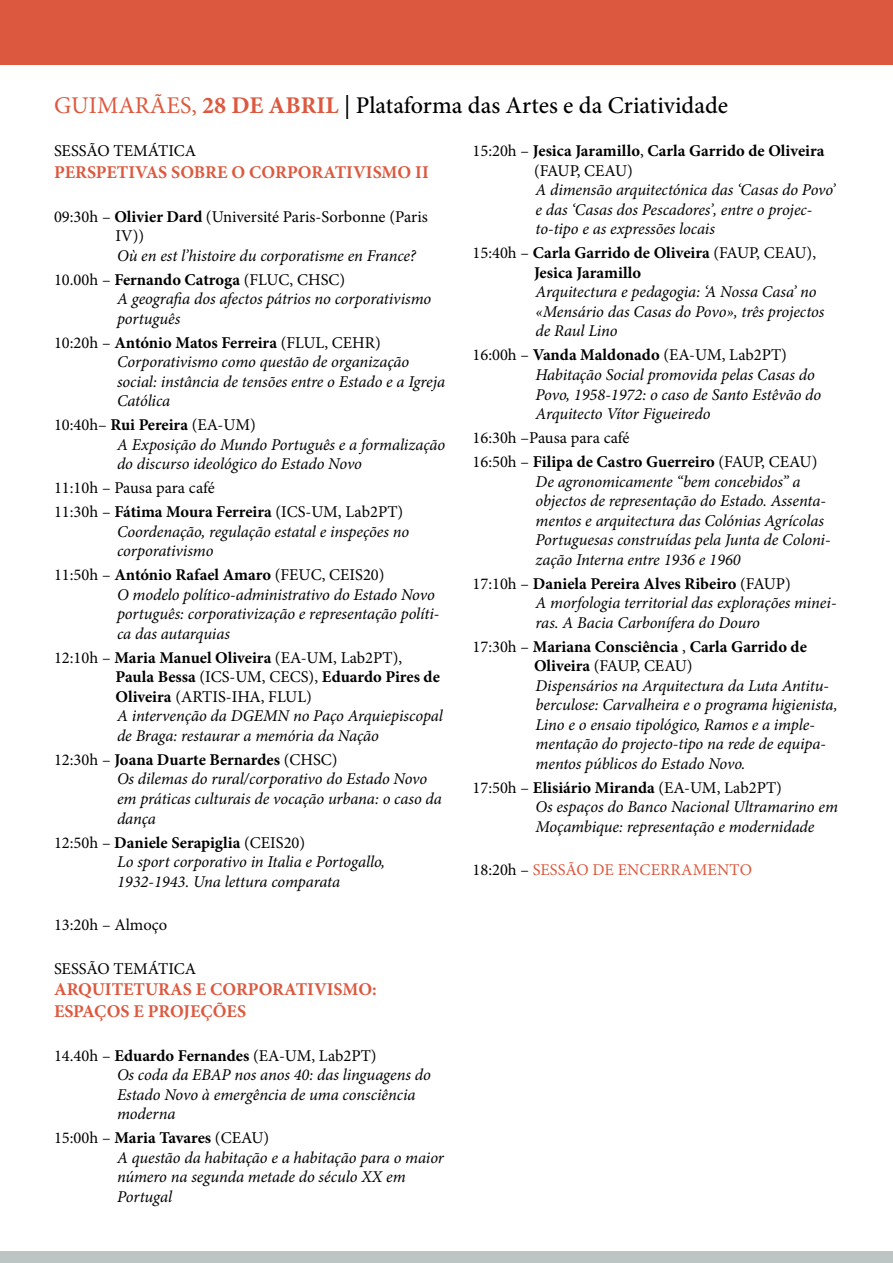
<style>
.page{position:relative;width:893px;height:1263px;background:#fff}
.page>*{position:absolute;margin:0;border:0;box-sizing:border-box;transform-origin:0 0}
.t1{font:500 24px "Minion Pro";color:#000}
.t2{font:700 18px/21.6px "Minion Pro";color:#dc593f}
.t3{font:italic 16.5px/19.5px "Minion Pro";letter-spacing:-.005em;color:#000}
.t4{font:16.5px/24px "Minion Pro";color:#000}
.t5{font:700 16.5px/19.5px "Minion Pro";color:#000}
.t6{font:16.5px "Minion Pro";color:#dc593f}
.s1{font-weight:400;color:#dc593f}
.s2{font-weight:700;color:#dc593f}
.s3{font-weight:700}
.s4{font-style:normal}
.s5{font-weight:700;font-style:normal}
.s6{font-weight:400}
.s7{color:#000}
</style>
<div class="page">
<div style="left:0;top:0;width:893px;height:65px;background:#dc593f"></div>
<div style="left:0;top:1252px;width:893px;height:11px;background:#bcc5c4"></div>
<h1 class="t1" style="left:54px;top:89px;width:675px"><span class="s1">GUIMARÃES,</span> <span class="s2">28 DE ABRIL</span> | Plataforma das Artes e da Criatividade</h1>
<p class="t4" style="left:54px;top:139px;width:144px">SESSÃO TEMÁTICA</p>
<p class="t2" style="left:54px;top:161px;width:376px">PERSPETIVAS SOBRE O CORPORATIVISMO II</p>
<p class="t4" style="left:115px;top:207px;width:314px;line-height:19.5px;text-indent:-61px">09:30h – <span class="s3">Olivier Dard</span> (Université Paris-Sorbonne (Paris<br>IV))</p>
<p class="t3" style="left:54px;top:243px;width:363px;line-height:24px;text-indent:63px">Où en est l’histoire du corporatisme en France?<br><span class="s4">10.00h –</span> <span class="s5">Fernando Catroga</span> <span class="s4">(FLUC, CHSC)</span></p>
<p class="t3" style="left:117px;top:289px;width:316px">A geografia dos afectos pátrios no corporativismo português</p>
<p class="t3" style="left:117px;top:333px;width:330px;text-indent:-63px"><span class="s4">10:20h –</span> <span class="s5">António Matos Ferreira</span> <span class="s4">(FLUL, CEHR)<br></span>Corporativismo como questão de organização social: instância de tensões entre o Estado e a Igreja Católica</p>
<p class="t3" style="left:117px;top:415px;width:330px;text-indent:-63px"><span class="s4">10:40h–</span> <span class="s5">Rui Pereira</span> <span class="s4">(EA-UM)<br></span>A Exposição do Mundo Português e a formalização do discurso ideológico do Estado Novo</p>
<p class="t4" style="left:54px;top:476px;width:351px">11:10h – Pausa para café<br>11:30h – <span class="s3">Fátima Moura Ferreira</span> (ICS-UM, Lab2PT)</p>
<p class="t3" style="left:117px;top:522px;width:294px">Coordenação, regulação estatal e inspeções no corporativismo</p>
<p class="t3" style="left:117px;top:565px;width:324px;text-indent:-63px"><span class="s4">11:50h –</span> <span class="s5">António Rafael Amaro</span> <span class="s4">(FEUC, CEIS20)<br></span>O modelo político-administrativo do Estado Novo português: corporativização e representação políti&shy;ca das autarquias</p>
<p class="t3" style="left:115px;top:648px;width:329px;text-indent:-61px"><span class="s4">12:10h –</span> <span class="s5">Maria Manuel Oliveira</span> <span class="s4">(EA-UM, Lab2PT), </span><span class="s5">Paula Bessa</span> <span class="s4">(ICS-UM, CECS),</span> <span class="s5">Eduardo Pires de Oliveira</span> <span class="s4">(ARTIS-IHA, FLUL)<br></span>A intervenção da DGEMN no Paço Arquiepiscopal de Braga: restaurar a memória da Nação</p>
<p class="t3" style="left:117px;top:750px;width:326px;text-indent:-63px"><span class="s4">12:30h –</span> <span class="s5">Joana Duarte Bernardes</span> <span class="s4">(CHSC)<br></span>Os dilemas do rural/corporativo do Estado Novo em práticas culturais de vocação urbana: o caso da dança</p>
<p class="t3" style="left:117px;top:832px;width:270px;text-indent:-63px"><span class="s4">12:50h –</span> <span class="s5">Daniele Serapiglia</span> <span class="s4">(CEIS20)<br></span>Lo sport corporativo in Italia e Portogallo,<br>1932-1943. Una lettura comparata</p>
<p class="t4" style="left:54px;top:913px;width:115px">13:20h – Almoço</p>
<p class="t4" style="left:54px;top:957px;width:144px">SESSÃO TEMÁTICA</p>
<p class="t2" style="left:54px;top:978px;width:324px">ARQUITETURAS E CORPORATIVISMO:<br>ESPAÇOS E PROJEÇÕES</p>
<p class="t3" style="left:117px;top:1046px;width:315px;text-indent:-63px"><span class="s4">14.40h –</span> <span class="s5">Eduardo Fernandes</span> <span class="s4">(EA-UM, Lab2PT)<br></span>Os coda da EBAP nos anos 40: das linguagens do Estado Novo à emergência de uma consciência moderna</p>
<p class="t3" style="left:117px;top:1128px;width:328px;text-indent:-63px"><span class="s4">15:00h –</span> <span class="s5">Maria Tavares</span> <span class="s4">(CEAU)<br></span>A questão da habitação e a habitação para o maior número na segunda metade do século XX em<br>Portugal</p>
<p class="t5" style="left:534px;top:141px;width:292px;text-indent:-61px"><span class="s6">15:20h –</span> Jesica Jaramillo<span class="s6">,</span> Carla Garrido de Oliveira <span class="s6">(FAUP, CEAU)</span></p>
<p class="t3" style="left:535px;top:180px;width:301px">A dimensão arquitectónica das ‘Casas do Povo’ e das ‘Casas dos Pescadores’, entre o projec&shy;to-tipo e as expressões locais</p>
<p class="t5" style="left:534px;top:243px;width:284px;text-indent:-61px"><span class="s6">15:40h –</span> Carla Garrido de Oliveira <span class="s6">(FAUP, CEAU),<br></span>Jesica Jaramillo</p>
<p class="t3" style="left:535px;top:282px;width:290px">Arquitectura e pedagogia: ‘A Nossa Casa’ no «Mensário das Casas do Povo», três projectos de Raul Lino</p>
<p class="t3" style="left:535px;top:345px;width:287px;text-indent:-63px"><span class="s4">16:00h –</span> <span class="s5">Vanda Maldonado</span> <span class="s4">(EA-UM, Lab2PT)<br></span>Habitação Social promovida pelas Casas do Povo, 1958-1972: o caso de Santo Estêvão do Arquitecto Vítor Figueiredo</p>
<p class="t4" style="left:472px;top:426px;width:346px">16:30h –Pausa para café<br>16:50h – <span class="s3">Filipa de Castro Guerreiro</span> (FAUP, CEAU)</p>
<p class="t3" style="left:535px;top:471px;width:296px">De agronomicamente “bem concebidos” a objectos de representação do Estado. Assenta&shy;mentos e arquitectura das Colónias Agrícolas Portuguesas construídas pela Junta de Coloni&shy;zação Interna entre 1936 e 1960</p>
<p class="t3" style="left:535px;top:573px;width:302px;text-indent:-63px"><span class="s4">17:10h –</span> <span class="s5">Daniela Pereira Alves Ribeiro</span> <span class="s4">(FAUP)<br></span>A morfologia territorial das explorações minei&shy;ras. A Bacia Carbonífera do Douro</p>
<p class="t3" style="left:534px;top:636px;width:305px;text-indent:-61px"><span class="s4">17:30h –</span> <span class="s5">Mariana Consciência</span> <span class="s4">,</span> <span class="s5">Carla Garrido de Oliveira</span> <span class="s4">(FAUP, CEAU)<br></span>Dispensários na Arquitectura da Luta Antitu&shy;berculose: Carvalheira e o programa higienista, Lino e o ensaio tipológico, Ramos e a imple&shy;mentação do projecto-tipo na rede de equipa&shy;mentos públicos do Estado Novo.</p>
<p class="t3" style="left:535px;top:777px;width:304px;text-indent:-63px"><span class="s4">17:50h –</span> <span class="s5">Elisiário Miranda</span> <span class="s4">(EA-UM, Lab2PT)<br></span>Os espaços do Banco Nacional Ultramarino em<br>Moçambique: representação e modernidade</p>
<p class="t6" style="left:472px;top:859px;width:179px"><span class="s7">18:20h –</span> SESSÃO DE Encerrame</p>
<p class="t6" style="left:717px;top:859px;width:25px">nto</p>
</div>
